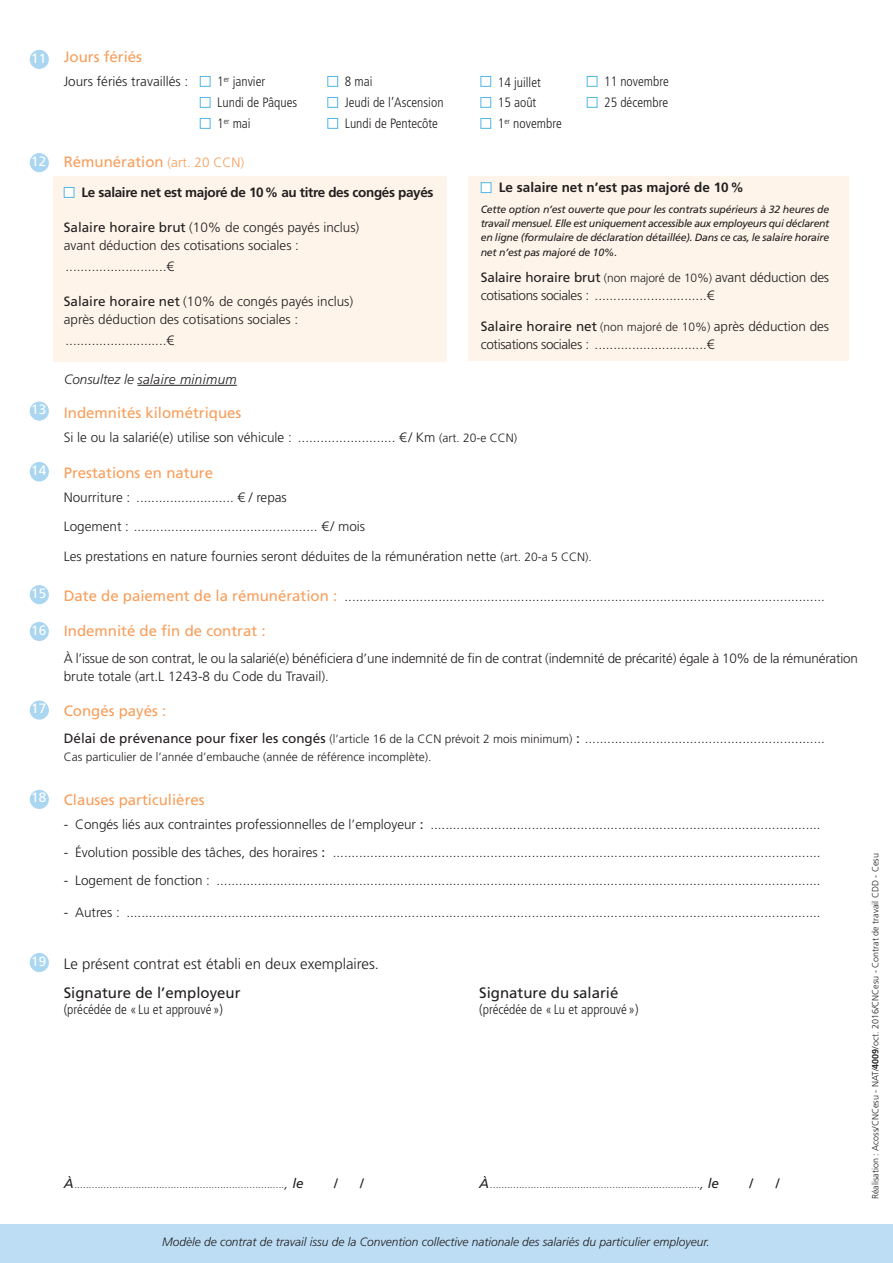
<style>
.page{position:relative;width:893px;height:1263px;background:#fff}
.page>*{position:absolute;margin:0;border:0;box-sizing:border-box;transform-origin:0 0}
.t1{font:15px "Frutiger LT Std";color:#f89e5b}
.t2{font:300 15px "Frutiger LT Std";color:#231f20}
.t3{font:15px "Frutiger LT Std";color:#231f20}
.t4{font:300 13.5px/28.2px "Frutiger LT Std";color:#231f20}
.t5{font:300 13.5px/18px "Frutiger";color:#231f20}
.t6{font:300 13.5px/18px "Frutiger";letter-spacing:-.025em;color:#231f20}
.t7{font:300 condensed 13.5px "Frutiger LT Std";color:#231f20}
.t8{font:700 13.5px "Frutiger LT Std";letter-spacing:-.025em;color:#231f20}
.t9{font:700 13.5px "Frutiger LT Std";color:#231f20}
.t10{font:italic 300 13.5px "Frutiger LT Std";letter-spacing:.025em;color:#231f20}
.t11{font:13.5px "Frutiger LT Std";color:#fff}
.t12{font:italic 13.5px "Frutiger LT Std";color:#231f20}
.t13{font:italic 300 12px "Frutiger";color:#231f20}
.t14{font:300 12px "Frutiger LT Std";color:#231f20}
.t15{font:italic 10.5px/14.2px "Frutiger";letter-spacing:-.02em;color:#231f20;text-align:justify}
.t16{font:italic 300 10.5px "Frutiger LT Std";color:#231f20}
.t17{font:300 9px "Frutiger LT Std";color:#231f20}
.s1{font-weight:300;font-size:13.5px}
.s2{font-weight:400}
.s3{font-family:"Frutiger LT Std"}
.s4{font-size:12px}
.s5{font-family:"Frutiger"}
.s6{font-weight:400;font-size:15px;color:#f89e5b}
.s7{font-weight:400;font-size:13.5px}
.s8{font-size:13.5px}
.s9{font-weight:700}
</style>
<div class="page">
<div style="left:468px;top:176px;width:380px;height:185px;background:#fef4ea"></div>
<div style="left:53px;top:176px;width:393px;height:186px;background:#fef4ea"></div>
<div style="left:30px;top:50px;width:19px;height:19px;background:#aad6f1;border-radius:50%"></div>
<div style="left:30px;top:153px;width:19px;height:19px;background:#aad6f1;border-radius:50%"></div>
<div style="left:30px;top:401px;width:19px;height:20px;background:#aad6f1;border-radius:50%"></div>
<div style="left:30px;top:462px;width:19px;height:19px;background:#aad6f1;border-radius:50%"></div>
<div style="left:30px;top:585px;width:19px;height:19px;background:#aad6f1;border-radius:50%"></div>
<div style="left:30px;top:622px;width:19px;height:19px;background:#aad6f1;border-radius:50%"></div>
<div style="left:30px;top:700px;width:19px;height:20px;background:#aad6f1;border-radius:50%"></div>
<div style="left:30px;top:790px;width:19px;height:19px;background:#aad6f1;border-radius:50%"></div>
<div style="left:30px;top:953px;width:19px;height:19px;background:#aad6f1;border-radius:50%"></div>
<div style="left:0;top:1225px;width:893px;height:38px;background:#bcddf4"></div>
<div style="left:481px;top:183px;width:10px;height:9px;background:#fff"></div>
<div style="left:481px;top:182px;width:10px;height:11px;border:1px solid #52b6e7"></div>
<div style="left:200px;top:76px;width:10px;height:11px;border:1px solid #52b6e7"></div>
<div style="left:327px;top:76px;width:11px;height:11px;border:1px solid #52b6e7"></div>
<div style="left:480px;top:76px;width:11px;height:11px;border:1px solid #52b6e7"></div>
<div style="left:587px;top:76px;width:10px;height:11px;border:1px solid #52b6e7"></div>
<div style="left:200px;top:97px;width:10px;height:11px;border:1px solid #52b6e7"></div>
<div style="left:327px;top:97px;width:11px;height:11px;border:1px solid #52b6e7"></div>
<div style="left:480px;top:97px;width:11px;height:11px;border:1px solid #52b6e7"></div>
<div style="left:587px;top:97px;width:10px;height:11px;border:1px solid #52b6e7"></div>
<div style="left:200px;top:118px;width:10px;height:11px;border:1px solid #52b6e7"></div>
<div style="left:327px;top:118px;width:11px;height:11px;border:1px solid #52b6e7"></div>
<div style="left:480px;top:118px;width:11px;height:11px;border:1px solid #52b6e7"></div>
<div style="left:65px;top:188px;width:9px;height:9px;background:#fff"></div>
<div style="left:64px;top:187px;width:10px;height:11px;border:1px solid #52b6e7"></div>
<hr style="left:138px;top:385px;width:99px;height:1px;background:#231f20">
<p class="t11" style="left:31px;top:53px;width:17px">11</p>
<p class="t11" style="left:31px;top:156px;width:17px">12</p>
<p class="t11" style="left:31px;top:404px;width:17px">13</p>
<p class="t11" style="left:31px;top:465px;width:17px">14</p>
<p class="t11" style="left:31px;top:588px;width:17px">15</p>
<p class="t11" style="left:31px;top:624px;width:17px">16</p>
<p class="t11" style="left:31px;top:703px;width:17px">17</p>
<p class="t11" style="left:31px;top:792px;width:17px">18</p>
<p class="t11" style="left:31px;top:955px;width:17px">19</p>
<p class="t1" style="left:64px;top:51px;width:80px">Jours fériés</p>
<p class="t4" style="left:64px;top:68px;width:126px">Jours fériés travaillés :</p>
<p class="t7" style="left:217px;top:76px;width:49px">1<sup>er</sup> janvier</p>
<p class="t7" style="left:345px;top:76px;width:29px">8 mai</p>
<p class="t7" style="left:498px;top:77px;width:44px">14 juillet</p>
<p class="t7" style="left:604px;top:76px;width:66px">11 novembre</p>
<p class="t7" style="left:217px;top:97px;width:81px">Lundi de Pâques</p>
<p class="t7" style="left:345px;top:97px;width:100px">Jeudi de l’Ascension</p>
<p class="t7" style="left:498px;top:97px;width:40px">15 août</p>
<p class="t7" style="left:604px;top:97px;width:65px">25 décembre</p>
<p class="t7" style="left:217px;top:118px;width:35px">1<sup>er</sup> mai</p>
<p class="t7" style="left:345px;top:118px;width:95px">Lundi de Pentecôte</p>
<p class="t7" style="left:498px;top:118px;width:65px">1<sup>er</sup> novembre</p>
<p class="t1" style="left:64px;top:156px;width:182px">Rémunération <span class="s1">(art. 20 CCN)</span></p>
<p class="t8" style="left:82px;top:187px;width:353px">Le salaire net est majoré de 10% au titre des congés payés</p>
<p class="t5" style="left:64px;top:219px;width:297px"><span class="s2">Salaire horaire brut</span> (10% de congés payés inclus) avant déduction des cotisations sociales :</p>
<p class="t5" style="left:66px;top:258px;width:110px">...........................<span class="s3">€</span></p>
<p class="t5" style="left:64px;top:293px;width:291px"><span class="s2">Salaire horaire net</span> (10% de congés payés inclus) après déduction des cotisations sociales :</p>
<p class="t5" style="left:66px;top:332px;width:110px">...........................<span class="s3">€</span></p>
<p class="t9" style="left:499px;top:182px;width:247px">Le salaire net n’est pas majoré de 10%</p>
<p class="t15" style="left:481px;top:203px;width:350px">Cette option n’est ouverte que pour les contrats supérieurs à 32 heures de travail mensuel. Elle est uniquement accessible aux employeurs qui déclarent en ligne (formulaire de déclaration détaillée). Dans ce cas, le salaire horaire net n’est pas majoré de 10%.</p>
<p class="t6" style="left:481px;top:269px;width:350px"><span class="s2">Salaire horaire brut</span> <span class="s4">(non majoré de 10%)</span> avant déduction des cotisations sociales : ..............................<span class="s3">€</span></p>
<p class="t6" style="left:481px;top:318px;width:350px"><span class="s2">Salaire horaire net</span> <span class="s4">(non majoré de 10%)</span> après déduction des cotisations sociales : ..............................<span class="s3">€</span></p>
<p class="t10" style="left:64px;top:374px;width:174px"><span class="s5">Consultez le</span> salaire minimum</p>
<p class="t1" style="left:64px;top:406px;width:179px">Indemnités kilométriques</p>
<p class="t4" style="left:64px;top:424px;width:455px">Si le ou la salarié(e) utilise son véhicule : .......................... €/ Km <span class="s4">(art. 20-e CCN)</span></p>
<p class="t1" style="left:64px;top:467px;width:151px">Prestations en nature</p>
<p class="t4" style="left:64px;top:485px;width:303px">Nourriture : .......................... € / repas<br>Logement : ................................................. €/ mois</p>
<p class="t4" style="left:64px;top:544px;width:529px">Les prestations en nature fournies seront déduites de la rémunération nette <span class="s4">(art. 20-a 5 CCN).</span></p>
<p class="t4" style="left:64px;top:583px;width:763px"><span class="s6">Date de paiement de la rémunération :</span> ................................................................................................................................</p>
<p class="t1" style="left:64px;top:625px;width:203px">Indemnité de fin de contrat :</p>
<p class="t4" style="left:64px;top:650px;width:796px;line-height:18px">À l’issue de son contrat, le ou la salarié(e) bénéficiera d’une indemnité de fin de contrat (indemnité de précarité) égale à 10% de la rémunération brute totale (art.L 1243-8 du Code du Travail).</p>
<p class="t1" style="left:64px;top:705px;width:104px">Congés payés :</p>
<p class="t4" style="left:64px;top:725px;width:763px"><span class="s2">Délai de prévenance pour fixer les congés</span> <span class="s4">(l’article 16 de la CCN prévoit 2 mois minimum)</span> <span class="s2">:</span> ................................................................</p>
<p class="t14" style="left:64px;top:752px;width:369px">Cas particulier de l’année d’embauche (année de référence incomplète).</p>
<p class="t1" style="left:64px;top:794px;width:142px">Clauses particulières</p>
<p class="t4" style="left:64px;top:811px;width:758px">- Congés liés aux contraintes professionnelles de l’employeur <span class="s2">:</span> ........................................................................................................</p>
<p class="t4" style="left:64px;top:839px;width:758px">- Évolution possible des tâches, des horaires <span class="s2">:</span> ..................................................................................................................................</p>
<p class="t4" style="left:64px;top:868px;width:758px">- Logement de fonction : .................................................................................................................................................................</p>
<p class="t4" style="left:64px;top:899px;width:758px">- Autres : .........................................................................................................................................................................................</p>
<p class="t2" style="left:64px;top:958px;width:317px">Le présent contrat est établi en deux exemplaires.</p>
<p class="t3" style="left:64px;top:986px;width:178px">Signature de l’employeur</p>
<p class="t7" style="left:64px;top:1004px;width:161px">(précédée de « Lu et approuvé »)</p>
<p class="t16" style="left:64px;top:1180px;width:241px"><span class="s7">À</span>........................................................................<span class="s8">,</span> <span class="s7">le</span></p>
<p class="t12" style="left:334px;top:1178px;width:5px">/</p>
<p class="t12" style="left:360px;top:1178px;width:5px">/</p>
<p class="t3" style="left:479px;top:986px;width:141px">Signature du salarié</p>
<p class="t7" style="left:479px;top:1004px;width:161px">(précédée de « Lu et approuvé »)</p>
<p class="t16" style="left:479px;top:1180px;width:241px"><span class="s7">À</span>........................................................................<span class="s8">,</span> <span class="s7">le</span></p>
<p class="t12" style="left:749px;top:1178px;width:5px">/</p>
<p class="t12" style="left:775px;top:1178px;width:5px">/</p>
<p class="t17" style="left:872px;top:1199px;width:347px;rotate:-90deg">Réalisation : Acoss/CNCesu - NAT/<span class="s9">4009</span>/oct. 2016/CNCesu - Contrat de travail CDD - Cesu</p>
<p class="t13" style="left:162px;top:1237px;width:549px">Modèle de contrat de travail issu de la Convention collective nationale des salariés du particulier employeur.</p>
</div>
